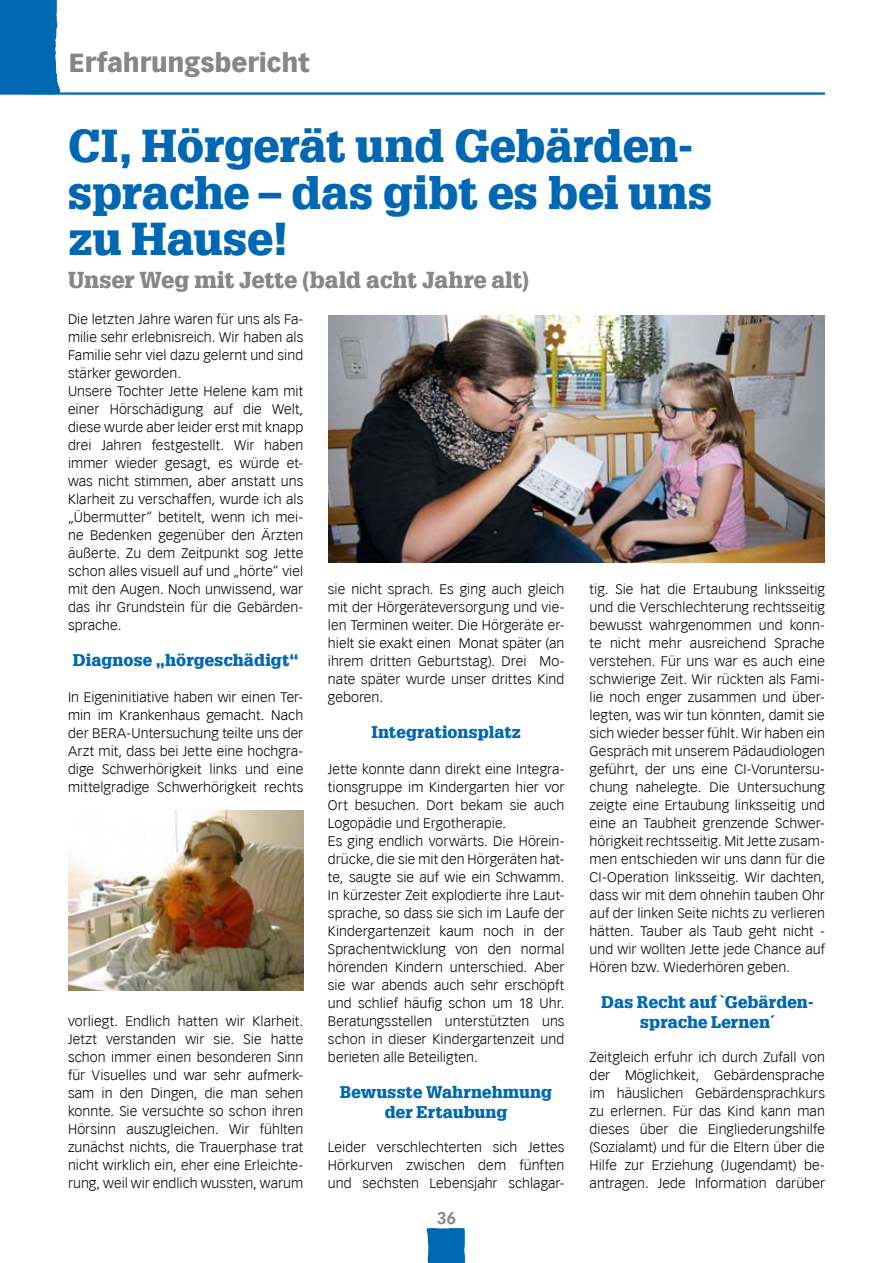
<style>
.page{position:relative;width:893px;height:1263px;background:#fff}
.page>*{position:absolute;margin:0;border:0;box-sizing:border-box;transform-origin:0 0}
.t1{font:900 45px/46.5px "Glypha LT";color:#0068b3}
.t2{font:900 25.5px "Vectora LT";letter-spacing:-.005em;color:#878786}
.t3{font:900 22.5px "Glypha LT";letter-spacing:.005em;color:#878786}
.t4{font:900 16.5px/19.5px "Glypha LT";letter-spacing:.01em;color:#0068b3;text-align:center}
.t5{font:700 16.5px "Vectora LT";color:#878786}
.t6{font:300 13.5px/18px "Vectora LT";letter-spacing:.005em;color:#000;text-align:justify;scale:1.05 1}
</style>
<div class="page">
<div style="left:0;top:0;width:60px;height:92px;background:#0068b3"></div>
<img style="left:427px;top:1228px;width:38px;height:35px">
<hr style="left:0;top:92px;width:825px;height:3px;background:#0068b3">
<img style="left:329px;top:315px;width:496px;height:247px">
<img style="left:68px;top:810px;width:235px;height:180px">
<h2 class="t2" style="left:69px;top:47px;width:242px">Erfahrungsbericht</h2>
<h1 class="t1" style="left:68px;top:123px;width:646px">CI, Hörgerät und Gebärden&shy;sprache – das gibt es bei uns zu Hause!</h1>
<h3 class="t3" style="left:68px;top:266px;width:463px">Unser Weg mit Jette (bald acht Jahre alt)</h3>
<p class="t6" style="left:68px;top:310px;width:226px;text-align:left">Die letzten Jahre waren für uns als Fa&shy;milie sehr erlebnisreich. Wir haben als Familie sehr viel dazu gelernt und sind stärker geworden.<br>Unsere Tochter Jette Helene kam mit einer Hörschädigung auf die Welt, diese wurde aber leider erst mit knapp drei Jahren festgestellt. Wir haben immer wieder gesagt, es würde et&shy;was nicht stimmen, aber anstatt uns Klarheit zu verschaffen, wurde ich als „Übermutter“ betitelt, wenn ich mei&shy;ne Bedenken gegenüber den Ärzten äußerte. Zu dem Zeitpunkt sog Jette schon alles visuell auf und „hörte“ viel mit den Augen. Noch unwissend, war das ihr Grundstein für die Gebärden&shy;sprache.</p>
<p class="t4" style="left:73px;top:650px;width:227px">Diagnose „hörgeschädigt“</p>
<p class="t6" style="left:68px;top:688px;width:226px">In Eigeninitiative haben wir einen Ter&shy;min im Krankenhaus gemacht. Nach der BERA-Untersuchung teilte uns der Arzt mit, dass bei Jette eine hochgra&shy;dige Schwerhörigkeit links und eine mittelgradige Schwerhörigkeit rechts</p>
<p class="t6" style="left:328px;top:580px;width:227px">sie nicht sprach. Es ging auch gleich mit der Hörgeräteversorgung und vie&shy;len Terminen weiter. Die Hörgeräte er&shy;hielt sie exakt einen Monat später (an ihrem dritten Geburtstag). Drei Mo&shy;nate später wurde unser drittes Kind geboren.</p>
<p class="t4" style="left:371px;top:722px;width:151px">Integrationsplatz</p>
<p class="t6" style="left:328px;top:760px;width:227px;text-align:left">Jette konnte dann direkt eine Integra&shy;tionsgruppe im Kindergarten hier vor Ort besuchen. Dort bekam sie auch Logopädie und Ergotherapie.<br>Es ging endlich vorwärts. Die Hörein&shy;drücke, die sie mit den Hörgeräten hat&shy;te, saugte sie auf wie ein Schwamm.<br>In kürzester Zeit explodierte ihre Laut&shy;sprache, so dass sie sich im Laufe der Kindergartenzeit kaum noch in der Sprachentwicklung von den normal hörenden Kindern unterschied. Aber sie war abends auch sehr erschöpft und schlief häufig schon um 18 Uhr.<br>Beratungsstellen unterstützten uns schon in dieser Kindergartenzeit und berieten alle Beteiligten.</p>
<p class="t4" style="left:340px;top:1082px;width:213px">Bewusste Wahrnehmung der Ertaubung</p>
<p class="t6" style="left:328px;top:1138px;width:227px">Leider verschlechterten sich Jettes Hörkurven zwischen dem fünften und sechsten Lebensjahr schlagar-</p>
<p class="t6" style="left:590px;top:580px;width:226px">tig. Sie hat die Ertaubung linksseitig und die Verschlechterung rechtsseitig bewusst wahrgenommen und konn&shy;te nicht mehr ausreichend Sprache verstehen. Für uns war es auch eine schwierige Zeit. Wir rückten als Fami&shy;lie noch enger zusammen und über&shy;legten, was wir tun könnten, damit sie sich wieder besser fühlt. Wir haben ein Gespräch mit unserem Pädaudiologen geführt, der uns eine CI-Voruntersu&shy;chung nahelegte. Die Untersuchung zeigte eine Ertaubung linksseitig und eine an Taubheit grenzende Schwer&shy;hörigkeit rechtsseitig. Mit Jette zusam&shy;men entschieden wir uns dann für die CI-Operation linksseitig. Wir dachten, dass wir mit dem ohnehin tauben Ohr auf der linken Seite nichts zu verlieren hätten. Tauber als Taub geht nicht - und wir wollten Jette jede Chance auf Hören bzw. Wiederhören geben.</p>
<p class="t4" style="left:601px;top:992px;width:214px">Das Recht auf `Gebärden&shy;sprache Lernen´</p>
<p class="t6" style="left:590px;top:1048px;width:226px">Zeitgleich erfuhr ich durch Zufall von der Möglichkeit, Gebärdensprache im häuslichen Gebärdensprachkurs zu erlernen. Für das Kind kann man dieses über die Eingliederungshilfe (Sozialamt) und für die Eltern über die Hilfe zur Erziehung (Jugendamt) be&shy;antragen. Jede Information darüber</p>
<p class="t6" style="left:68px;top:1012px;width:226px">vorliegt. Endlich hatten wir Klarheit.<br>Jetzt verstanden wir sie. Sie hatte schon immer einen besonderen Sinn für Visuelles und war sehr aufmerk&shy;sam in den Dingen, die man sehen konnte. Sie versuchte so schon ihren Hörsinn auszugleichen. Wir fühlten zunächst nichts, die Trauerphase trat nicht wirklich ein, eher eine Erleichte&shy;rung, weil wir endlich wussten, warum</p>
<p class="t5" style="left:437px;top:1208px;width:21px">36</p>
</div>
